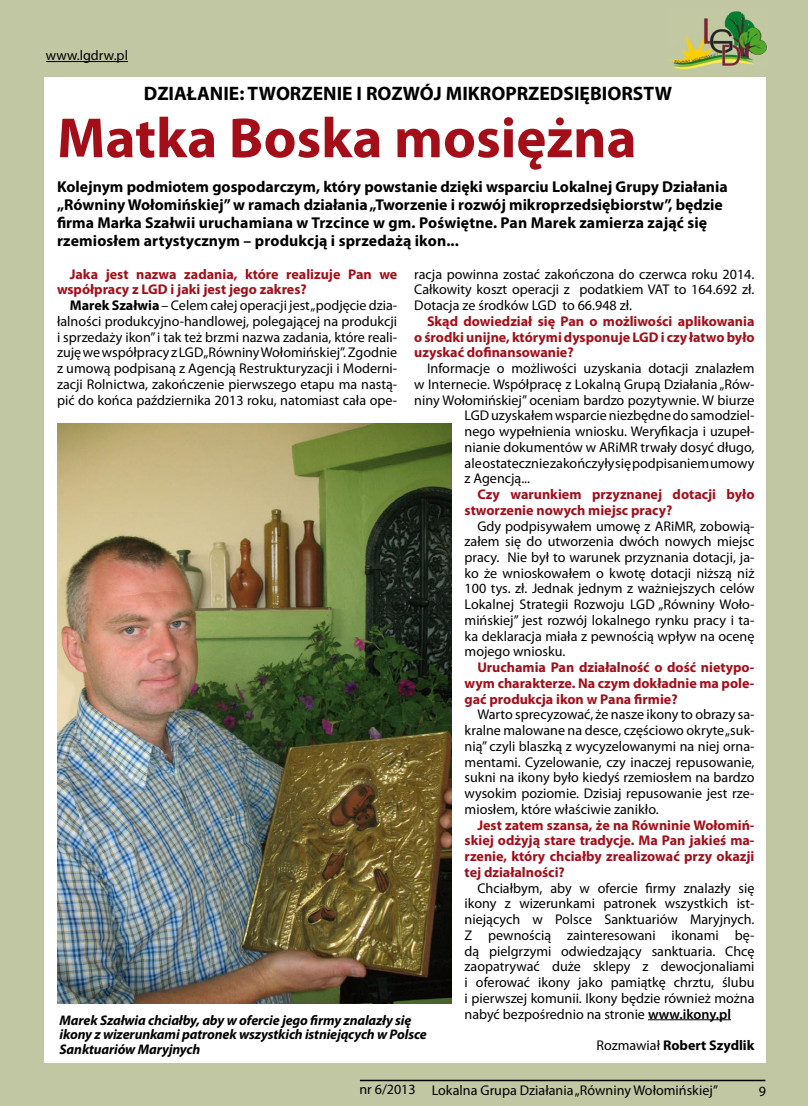
<style>
.page{position:relative;width:808px;height:1106px;background:#fff}
.page>*{position:absolute;margin:0;border:0;box-sizing:border-box;transform-origin:0 0}
.t1{font:700 57px "Myriad Pro";color:#a30e19}
.t2{font:700 19.5px "Myriad Pro";color:#000}
.t3{font:700 15.75px/18px "Myriad Pro";color:#000}
.t4{font:14.1px/15.8px "Myriad Pro";color:#000;text-align:justify}
.t5{font:700 14.1px/15.8px "Myriad Pro";color:#a30e19;text-align:justify}
.t6{font:700 14.1px "Myriad Pro";color:#000}
.t7{font:italic 700 13.95px/14.4px "Myriad Pro";letter-spacing:-.01em;color:#000}
.s1{font-weight:700}
.s2{font-weight:600}
.s3{font-weight:400}
</style>
<div class="page">
<div style="left:0;top:0;width:808px;height:77px;background:#c1c7a2"></div>
<div style="left:0;top:1063px;width:808px;height:43px;background:#c1c7a2"></div>
<div style="left:766px;top:0;width:42px;height:1106px;background:#c1c7a2"></div>
<div style="left:0;top:0;width:43px;height:1106px;background:#c1c7a2"></div>
<hr style="left:46px;top:61px;width:82px;height:1px;background:#000">
<hr style="left:360px;top:1079px;width:405px;height:2px;background:#000">
<img style="left:669px;top:11px;width:98px;height:58px">
<hr style="left:648px;top:1019px;width:83px;height:1px;background:#000">
<img style="left:57px;top:423px;width:395px;height:580px">
<p class="t4" style="left:46px;top:47px;width:84px">www.lgdrw.pl</p>
<h2 class="t2" style="left:144px;top:80px;width:530px">DZIAŁANIE: TWORZENIE I ROZWÓJ MIKROPRZEDSIĘBIORSTW</h2>
<h1 class="t1" style="left:57px;top:101px;width:581px">Matka Boska mosiężna</h1>
<p class="t3" style="left:57px;top:177px;width:672px">Kolejnym podmiotem gospodarczym, który powstanie dzięki wsparciu Lokalnej Grupy Działania „Równiny Wołomińskiej” w ramach działania „Tworzenie i rozwój mikroprzedsiębiorstw”, będzie firma Marka Szałwii uruchamiana w Trzcince w gm. Poświętne. Pan Marek zamierza zająć się rzemiosłem artystycznym – produkcją i sprzedażą ikon...</p>
<p class="t5" style="left:57px;top:265px;width:342px;text-indent:13px">Jaka jest nazwa zadania, które realizuje Pan we współpracy z LGD i jaki jest jego zakres?</p>
<p class="t4" style="left:57px;top:297px;width:342px;text-indent:13px"><span class="s1">Marek Szałwia</span> – Celem całej operacji jest „podjęcie dzia&shy;łalności produkcyjno-handlowej, polegającej na produkcji i sprzedaży ikon” i tak też brzmi nazwa zadania, które reali&shy;zuję we współpracy z LGD „Równiny Wołomińskiej”. Zgodnie z umową podpisaną z Agencją Restrukturyzacji i Moderni&shy;zacji Rolnictwa, zakończenie pierwszego etapu ma nastą&shy;pić do końca października 2013 roku, natomiast cała ope-</p>
<p class="t4" style="left:414px;top:266px;width:342px">racja powinna zostać zakończona do czerwca roku 2014.<br>Całkowity koszt operacji z podatkiem VAT to 164.692 zł.<br>Dotacja ze środków LGD to 66.948 zł.</p>
<p class="t5" style="left:414px;top:313px;width:342px;text-indent:13px">Skąd dowiedział się Pan o możliwości aplikowania o środki unijne, którymi dysponuje LGD i czy łatwo było uzyskać dofinansowanie?</p>
<p class="t4" style="left:427px;top:360px;width:329px">Informacje o możliwości uzyskania dotacji znalazłem</p>
<p class="t4" style="left:414px;top:376px;width:342px">w Internecie. Współpracę z Lokalną Grupą Działania „Rów-</p>
<p class="t4" style="left:414px;top:392px;width:342px">niny Wołomińskiej” oceniam bardzo pozytywnie. W biurze</p>
<p class="t4" style="left:465px;top:407px;width:291px">LGD uzyskałem wsparcie niezbędne do samodziel-</p>
<p class="t4" style="left:465px;top:423px;width:291px">nego wypełnienia wniosku. Weryfikacja i uzupeł-</p>
<p class="t4" style="left:465px;top:439px;width:291px">nianie dokumentów w ARiMR trwały dosyć długo,</p>
<p class="t4" style="left:465px;top:455px;width:291px">ale ostatecznie zakończyły się podpisaniem umowy</p>
<p class="t4" style="left:465px;top:470px;width:67px">z Agencją...</p>
<p class="t5" style="left:465px;top:486px;width:291px;text-indent:13px">Czy warunkiem przyznanej dotacji było stworzenie nowych miejsc pracy?</p>
<p class="t4" style="left:465px;top:517px;width:291px;text-indent:13px">Gdy podpisywałem umowę z ARiMR, zobowią&shy;załem się do utworzenia dwóch nowych miejsc pracy. Nie był to warunek przyznania dotacji, ja&shy;ko że wnioskowałem o kwotę dotacji niższą niż 100 tys. zł. Jednak jednym z ważniejszych celów Lokalnej Strategii Rozwoju LGD „Równiny Woło&shy;mińskiej” jest rozwój lokalnego rynku pracy i ta&shy;ka deklaracja miała z pewnością wpływ na ocenę mojego wniosku.</p>
<p class="t5" style="left:465px;top:659px;width:291px;text-indent:13px">Uruchamia Pan działalność o dość nietypo&shy;wym charakterze. Na czym dokładnie ma pole&shy;gać produkcja ikon w Pana firmie?</p>
<p class="t4" style="left:465px;top:706px;width:291px;text-indent:13px">Warto sprecyzować, że nasze ikony to obrazy sa&shy;kralne malowane na desce, częściowo okryte „suk&shy;nią” czyli blaszką z wycyzelowanymi na niej orna&shy;mentami. Cyzelowanie, czy inaczej repusowanie, sukni na ikony było kiedyś rzemiosłem na bardzo wysokim poziomie. Dzisiaj repusowanie jest rze&shy;miosłem, które właściwie zanikło.</p>
<p class="t5" style="left:465px;top:816px;width:291px;text-indent:13px">Jest zatem szansa, że na Równinie Wołomiń&shy;skiej odżyją stare tradycje. Ma Pan jakieś ma&shy;rzenie, który chciałby zrealizować przy okazji tej działalności?</p>
<p class="t4" style="left:465px;top:879px;width:291px;text-indent:13px">Chciałbym, aby w ofercie firmy znalazły się ikony z wizerunkami patronek wszystkich ist&shy;niejących w Polsce Sanktuariów Maryjnych.<br>Z pewnością zainteresowani ikonami bę&shy;dą pielgrzymi odwiedzający sanktuaria. Chcę zaopatrywać duże sklepy z dewocjonaliami i oferować ikony jako pamiątkę chrztu, ślubu i pierwszej komunii. Ikony będzie również można nabyć bezpośrednio na stronie <span class="s2">www.ikony.pl</span></p>
<p class="t6" style="left:596px;top:1036px;width:160px"><span class="s3">Rozmawiał</span> Robert Szydlik</p>
<p class="t7" style="left:60px;top:1012px;width:369px">Marek Szałwia chciałby, aby w ofercie jego firmy znalazły się ikony z wizerunkami patronek wszystkich istniejących w Polsce<br>Sanktuariów Maryjnych</p>
<p class="t4" style="left:359px;top:1082px;width:360px">nr 6/2013 Lokalna Grupa Działania „Równiny Wołomińskiej”</p>
<p class="t4" style="left:759px;top:1082px;width:9px">9</p>
</div>
